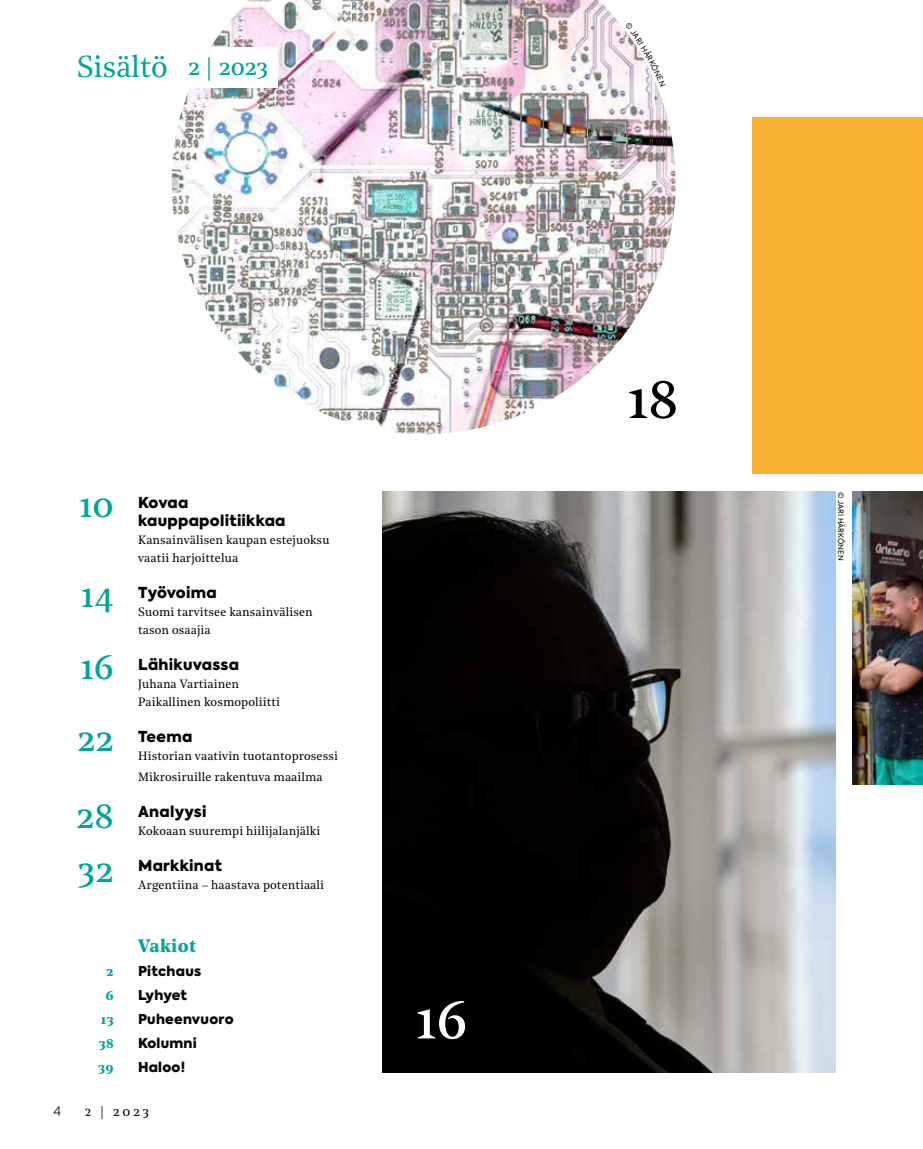
<style>
.page{position:relative;width:923px;height:1149px;background:#fff}
.page>*{position:absolute;margin:0;border:0;box-sizing:border-box;transform-origin:0 0}
.t1{font:56.25px "Noe Text";color:#000}
.t2{font:56.25px "Noe Text";color:#fff}
.t3{font:36px/72px "Noe Text";letter-spacing:-.01em;color:#00a598;text-align:justify}
.t4{font:30px "Noe Text";letter-spacing:-.01em;color:#00a598}
.t5{font:700 18px "Noe Text";letter-spacing:.02em;color:#00a598}
.t6{font:900 15px/18px "Axiforma";letter-spacing:.02em;color:#000}
.t7{font:900 13.5px "Axiforma";letter-spacing:.02em;color:#000}
.t8{font:700 13.5px "Noe Text";color:#00a598}
.t9{font:13.5px "Noe Text";color:#000}
.t10{font:300 13.5px "Axiforma";color:#000}
.t11{font:12px/18px "Noe Text";letter-spacing:.01em;color:#000}
.t12{font:7.5px "Axiforma";color:#000}
.s1{font-size:24px}
</style>
<div class="page">
<img style="left:171px;top:0;width:504px;height:434px">
<div style="left:753px;top:117px;width:170px;height:356px;background:#f9b231"></div>
<img style="left:382px;top:491px;width:453px;height:580px">
<img style="left:852px;top:491px;width:71px;height:292px">
<div style="left:77px;top:47px;width:200px;height:41px;background:#fff"></div>
<svg style="left:625px;top:22px;width:40px;height:64px"></svg>
<h3 class="t4" style="left:77px;top:44px;width:193px">Sisältö <span class="s1">2 | 2023</span></h3>
<h2 class="t3" style="left:78px;top:466px;width:37px">10</h2>
<h2 class="t3" style="left:77px;top:556px;width:39px">14<br>16<br>22</h2>
<h2 class="t3" style="left:76px;top:786px;width:39px;line-height:54px">28<br>32</h2>
<p class="t6" style="left:138px;top:493px;width:149px">Kovaa kauppapolitiikkaa</p>
<p class="t11" style="left:138px;top:529px;width:193px">Kansainvälisen kaupan estejuoksu vaatii harjoittelua</p>
<p class="t6" style="left:138px;top:583px;width:80px">Työvoima</p>
<p class="t11" style="left:138px;top:601px;width:176px">Suomi tarvitsee kansainvälisen tason osaajia</p>
<p class="t6" style="left:138px;top:655px;width:102px">Lähikuvassa</p>
<p class="t11" style="left:138px;top:673px;width:143px">Juhana Vartiainen<br>Paikallinen kosmopoliitti</p>
<p class="t6" style="left:138px;top:727px;width:56px">Teema</p>
<p class="t11" style="left:138px;top:744px;width:201px;line-height:21px">Historian vaativin tuotantoprosessi<br>Mikrosiruille rakentuva maailma</p>
<p class="t6" style="left:138px;top:802px;width:70px">Analyysi</p>
<p class="t11" style="left:138px;top:820px;width:183px">Kokoaan suurempi hiilijalanjälki</p>
<p class="t6" style="left:138px;top:856px;width:85px">Markkinat</p>
<p class="t11" style="left:138px;top:874px;width:187px">Argentiina – haastava potentiaali</p>
<h3 class="t5" style="left:138px;top:932px;width:60px">Vakiot</h3>
<p class="t8" style="left:106px;top:961px;width:9px">2</p>
<p class="t7" style="left:138px;top:961px;width:65px">Pitchaus</p>
<p class="t8" style="left:105px;top:985px;width:10px">6</p>
<p class="t7" style="left:138px;top:985px;width:51px">Lyhyet</p>
<p class="t8" style="left:101px;top:1009px;width:15px">13</p>
<p class="t7" style="left:138px;top:1009px;width:97px">Puheenvuoro</p>
<p class="t8" style="left:99px;top:1033px;width:17px">38</p>
<p class="t7" style="left:138px;top:1033px;width:60px">Kolumni</p>
<p class="t8" style="left:98px;top:1057px;width:17px">39</p>
<p class="t7" style="left:138px;top:1057px;width:49px">Haloo!</p>
<p class="t10" style="left:54px;top:1101px;width:9px">4</p>
<p class="t9" style="left:85px;top:1100px;width:65px">2 | 2023</p>
<h1 class="t2" style="left:413px;top:976px;width:56px">16</h1>
<h1 class="t1" style="left:625px;top:356px;width:55px">18</h1>
<p class="t12" style="left:845px;top:491px;width:70px;rotate:90deg">© JARI HÄRKÖNEN</p>
</div>
